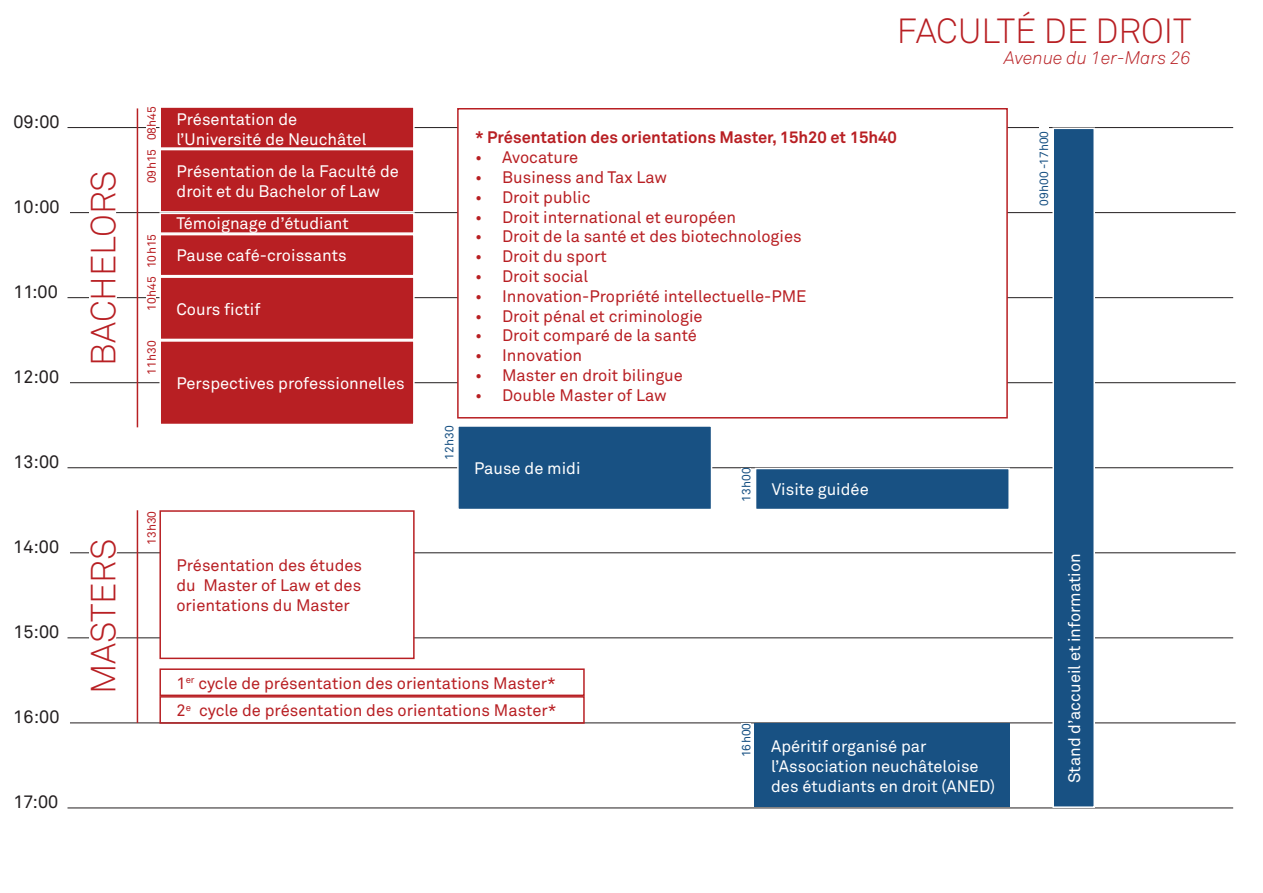
<style>
.page{position:relative;width:1263px;height:893px;background:#fff}
.page>*{position:absolute;margin:0;border:0;box-sizing:border-box;transform-origin:0 0}
.t1{font:300 34.5px "Akkurat";color:#b81f23}
.t2{font:18px "Akkurat";color:#231f20}
.t3{font:italic 300 18px "Akkurat";color:#b81f23}
.t4{font:16.5px/19.8px "Akkurat";color:#b81f23;text-align:justify}
.t5{font:16.5px/19.8px "Akkurat";color:#fff}
.t6{font:700 16.5px "Akkurat";color:#b81f23}
.t7{font:12px "Akkurat";color:#b81f23}
.t8{font:12px "Akkurat";color:#185183}
</style>
<div class="page">
<hr style="left:68px;top:127px;width:1165px;height:1px;background:#231f20">
<hr style="left:70px;top:212px;width:1166px;height:1px;background:#231f20">
<hr style="left:68px;top:297px;width:1165px;height:1px;background:#231f20">
<hr style="left:70px;top:382px;width:1166px;height:1px;background:#231f20">
<hr style="left:68px;top:467px;width:1165px;height:1px;background:#231f20">
<hr style="left:70px;top:553px;width:1166px;height:1px;background:#231f20">
<hr style="left:68px;top:638px;width:1165px;height:1px;background:#231f20">
<hr style="left:70px;top:723px;width:1166px;height:1px;background:#231f20">
<hr style="left:68px;top:808px;width:1165px;height:1px;background:#231f20">
<div style="left:159px;top:106px;width:256px;height:43px;background:#b81f23;border:2px solid #fff"></div>
<div style="left:159px;top:234px;width:256px;height:42px;background:#b81f23;border:2px solid #fff"></div>
<div style="left:159px;top:149px;width:256px;height:64px;background:#b81f23;border:2px solid #fff"></div>
<div style="left:159px;top:276px;width:256px;height:64px;background:#b81f23;border:2px solid #fff"></div>
<div style="left:159px;top:340px;width:256px;height:85px;background:#b81f23;border:2px solid #fff"></div>
<div style="left:159px;top:213px;width:256px;height:21px;background:#b81f23;border:2px solid #fff"></div>
<div style="left:457px;top:425px;width:255px;height:85px;background:#185183;border:2px solid #fff"></div>
<div style="left:159px;top:510px;width:256px;height:149px;background:#fff;border:2px solid #b81f23"></div>
<svg style="left:85px;top:212px;width:34px;height:87px"></svg>
<hr style="left:137px;top:108px;width:1px;height:319px;background:#b81f23">
<hr style="left:137px;top:510px;width:1px;height:213px;background:#b81f23">
<svg style="left:78px;top:552px;width:43px;height:87px"></svg>
<div style="left:755px;top:724px;width:255px;height:83px;background:#185183"></div>
<div style="left:755px;top:468px;width:255px;height:42px;background:#185183;border:2px solid #fff"></div>
<div style="left:159px;top:668px;width:426px;height:28px;border:2px solid #b81f23"></div>
<div style="left:159px;top:696px;width:426px;height:28px;border:2px solid #b81f23"></div>
<div style="left:457px;top:108px;width:551px;height:310px;background:#fff;border:2px solid #b81f23"></div>
<div style="left:1052px;top:128px;width:43px;height:680px;background:#185183;border:2px solid #fff"></div>
<div style="left:147px;top:106px;width:9px;height:34px;background:#fff"></div>
<div style="left:147px;top:276px;width:9px;height:35px;background:#fff"></div>
<div style="left:741px;top:723px;width:9px;height:34px;background:#fff"></div>
<p class="t2" style="left:13px;top:111px;width:48px">09:00</p>
<p class="t2" style="left:13px;top:196px;width:48px">10:00</p>
<p class="t2" style="left:13px;top:281px;width:46px">11:00</p>
<p class="t2" style="left:13px;top:366px;width:47px">12:00</p>
<p class="t2" style="left:13px;top:451px;width:47px">13:00</p>
<p class="t2" style="left:13px;top:536px;width:47px">14:00</p>
<p class="t2" style="left:13px;top:621px;width:47px">15:00</p>
<p class="t2" style="left:13px;top:706px;width:48px">16:00</p>
<p class="t2" style="left:13px;top:791px;width:46px">17:00</p>
<p class="t1" style="left:83px;top:366px;width:197px;rotate:-90deg">BACHELORS</p>
<p class="t1" style="left:83px;top:694px;width:157px;rotate:-90deg">MASTERS</p>
<p class="t7" style="left:145px;top:140px;width:35px;rotate:-90deg">08h45</p>
<p class="t7" style="left:145px;top:183px;width:36px;rotate:-90deg">09h15</p>
<p class="t7" style="left:145px;top:268px;width:36px;rotate:-90deg">10h15</p>
<p class="t7" style="left:145px;top:311px;width:36px;rotate:-90deg">10h45</p>
<p class="t7" style="left:145px;top:375px;width:35px;rotate:-90deg">11h30</p>
<p class="t7" style="left:145px;top:545px;width:35px;rotate:-90deg">13h30</p>
<p class="t5" style="left:176px;top:110px;width:192px">Présentation de l’Université de Neuchâtel</p>
<p class="t5" style="left:177px;top:162px;width:224px">Présentation de la Faculté de droit et du Bachelor of Law</p>
<p class="t5" style="left:176px;top:214px;width:174px">Témoignage d’étudiant</p>
<p class="t5" style="left:176px;top:246px;width:172px">Pause café-croissants</p>
<p class="t5" style="left:176px;top:299px;width:85px">Cours fictif</p>
<p class="t5" style="left:176px;top:374px;width:230px">Perspectives professionnelles</p>
<p class="t1" style="left:897px;top:10px;width:296px">FACULTÉ DE DROIT</p>
<p class="t3" style="left:1004px;top:47px;width:188px">Avenue du 1er-Mars 26</p>
<p class="t8" style="left:442px;top:460px;width:35px;rotate:-90deg">12h30</p>
<p class="t6" style="left:475px;top:127px;width:423px">* Présentation des orientations Master, 15h20 et 15h40</p>
<p class="t4" style="left:475px;top:148px;width:105px">• Avocature</p>
<p class="t4" style="left:475px;top:168px;width:194px">• Business and Tax Law</p>
<p class="t4" style="left:475px;top:187px;width:117px">• Droit public</p>
<p class="t4" style="left:475px;top:207px;width:262px">• Droit international et européen</p>
<p class="t4" style="left:475px;top:227px;width:328px">• Droit de la santé et des biotechnologies</p>
<p class="t4" style="left:475px;top:247px;width:133px">• Droit du sport</p>
<p class="t4" style="left:475px;top:267px;width:115px">• Droit social</p>
<p class="t4" style="left:475px;top:286px;width:333px">• Innovation-Propriété intellectuelle-PME</p>
<p class="t4" style="left:475px;top:306px;width:229px">• Droit pénal et criminologie</p>
<p class="t4" style="left:475px;top:326px;width:223px">• Droit comparé de la santé</p>
<p class="t4" style="left:475px;top:346px;width:109px">• Innovation</p>
<p class="t4" style="left:475px;top:366px;width:209px">• Master en droit bilingue</p>
<p class="t4" style="left:475px;top:385px;width:193px">• Double Master of Law</p>
<p class="t5" style="left:474px;top:459px;width:108px">Pause de midi</p>
<p class="t8" style="left:739px;top:502px;width:35px;rotate:-90deg">13h00</p>
<p class="t5" style="left:772px;top:480px;width:99px">Visite guidée</p>
<p class="t8" style="left:1037px;top:206px;width:77px;rotate:-90deg">09h00 -17h00</p>
<p class="t4" style="left:176px;top:556px;width:187px">Présentation des études du Master of Law et des orientations du Master</p>
<p class="t4" style="left:176px;top:673px;width:381px">1<sup>er</sup> cycle de présentation des orientations Master*</p>
<p class="t4" style="left:176px;top:701px;width:382px">2<sup>e</sup> cycle de présentation des orientations Master*</p>
<p class="t8" style="left:739px;top:757px;width:36px;rotate:-90deg">16h00</p>
<p class="t5" style="left:771px;top:737px;width:226px">Apéritif organisé par l’Association neuchâteloise des étudiants en droit (ANED)</p>
<p class="t5" style="left:1065px;top:783px;width:231px;rotate:-90deg">Stand d’accueil et information</p>
</div>
